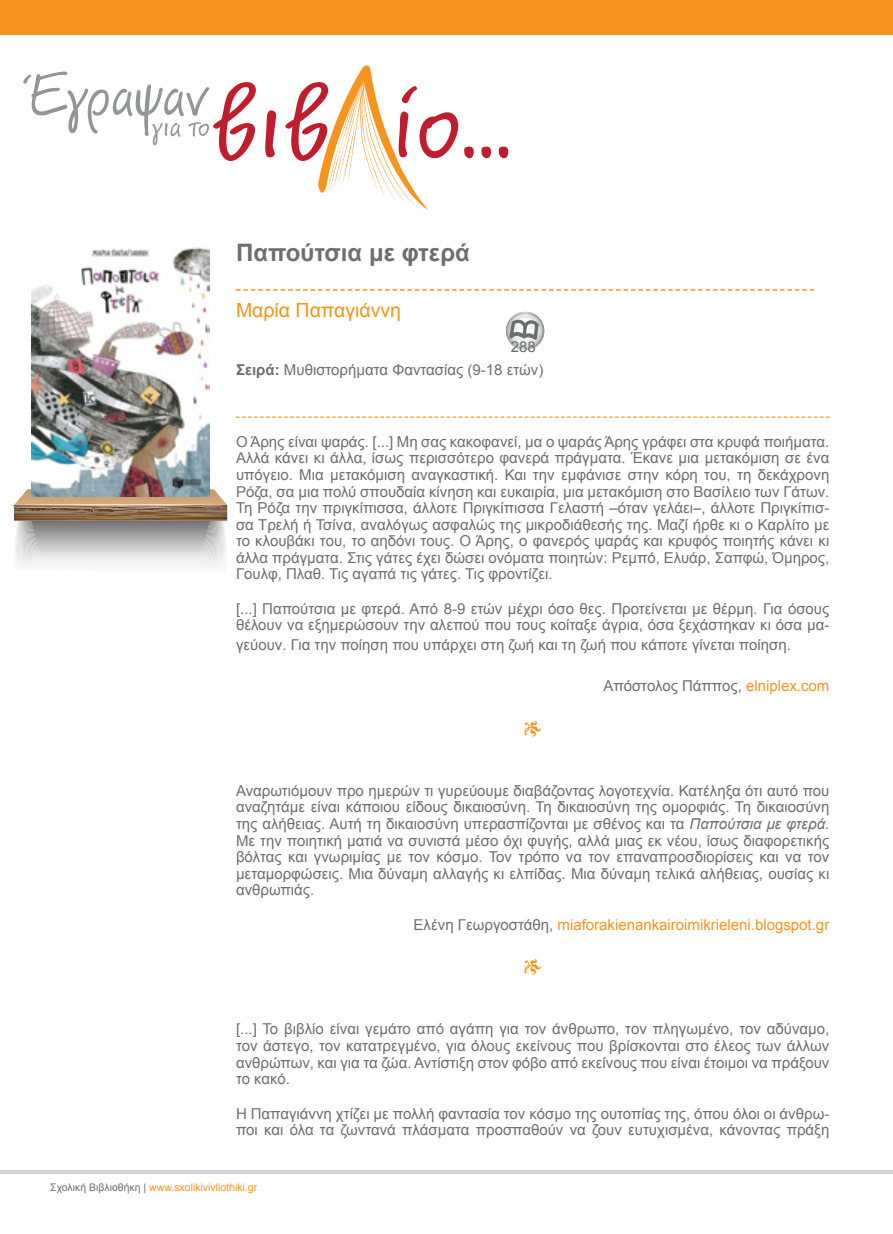
<style>
.page{position:relative;width:893px;height:1234px;background:#fff}
.page>*{position:absolute;margin:0;border:0;box-sizing:border-box;transform-origin:0 0}
.t1{font:700 24px "Arial";color:#6d6e71}
.t2{font:21px "IM FELL FLOWERS 2";color:#f7941e}
.t3{font:19.5px "Arial";color:#f7941e}
.t4{font:15px/16.5px "Arial";color:#6d6e71;text-align:justify}
.t5{font:15px "Arial";color:#f7941e}
.t6{font:10.5px "Arial";color:#f7941e}
.s1{font-weight:700}
.s2{color:#f7941e}
.s3{font-style:italic}
.s4{color:#6d6e71}
</style>
<div class="page">
<div style="left:0;top:0;width:893px;height:34px;background:#f7941e"></div>
<hr style="left:0;top:1169px;width:893px;height:3px;background:#d1d3d4">
<svg style="left:23px;top:71px;width:233px;height:90px"></svg>
<svg style="left:265px;top:110px;width:11px;height:47px"></svg>
<svg style="left:285px;top:65px;width:173px;height:145px"></svg>
<svg style="left:464px;top:147px;width:10px;height:11px"></svg>
<svg style="left:481px;top:147px;width:10px;height:11px"></svg>
<svg style="left:499px;top:147px;width:9px;height:11px"></svg>
<svg style="left:236px;top:416px;width:593px;height:1px"></svg>
<svg style="left:236px;top:289px;width:578px;height:1px"></svg>
<svg style="left:13px;top:489px;width:215px;height:79px"></svg>
<svg style="left:506px;top:311px;width:38px;height:39px"></svg>
<img style="left:31px;top:247px;width:179px;height:249px">
<h1 class="t1" style="left:236px;top:237px;width:235px">Παπούτσια με φτερά</h1>
<h3 class="t3" style="left:236px;top:298px;width:167px">Μαρία Παπαγιάννη</h3>
<p class="t4" style="left:511px;top:338px;width:27px">288</p>
<p class="t4" style="left:236px;top:361px;width:309px"><span class="s1">Σειρά:</span> Μυθιστορήματα Φαντασίας (9-18 ετών)</p>
<p class="t4" style="left:236px;top:433px;width:595px">Ο Άρης είναι ψαράς. [...] Μη σας κακοφανεί, μα ο ψαράς Άρης γράφει στα κρυφά ποιήματα.<br>Αλλά κάνει κι άλλα, ίσως περισσότερο φανερά πράγματα. Έκανε μια μετακόμιση σε ένα υπόγειο. Μια μετακόμιση αναγκαστική. Και την εμφάνισε στην κόρη του, τη δεκάχρονη Ρόζα, σα μια πολύ σπουδαία κίνηση και ευκαιρία, μια μετακόμιση στο Βασίλειο των Γάτων.<br>Τη Ρόζα την πριγκίπισσα, άλλοτε Πριγκίπισσα Γελαστή –όταν γελάει–, άλλοτε Πριγκίπισ&shy;σα Τρελή ή Τσίνα, αναλόγως ασφαλώς της μικροδιάθεσής της. Μαζί ήρθε κι ο Καρλίτο με το κλουβάκι του, το αηδόνι τους. Ο Άρης, ο φανερός ψαράς και κρυφός ποιητής κάνει κι άλλα πράγματα. Στις γάτες έχει δώσει ονόματα ποιητών: Ρεμπό, Ελυάρ, Σαπφώ, Όμηρος, Γουλφ, Πλαθ. Τις αγαπά τις γάτες. Τις φροντίζει.</p>
<p class="t4" style="left:236px;top:600px;width:595px">[...] Παπούτσια με φτερά. Από 8-9 ετών μέχρι όσο θες. Προτείνεται με θέρμη. Για όσους θέλουν να εξημερώσουν την αλεπού που τους κοίταξε άγρια, όσα ξεχάστηκαν κι όσα μα-</p>
<p class="t4" style="left:236px;top:636px;width:556px">γεύουν. Για την ποίηση που υπάρχει στη ζωή και τη ζωή που κάποτε γίνεται ποίηση.</p>
<p class="t4" style="left:603px;top:677px;width:227px">Απόστολος Πάππος, <span class="s2">elniplex.com</span></p>
<h2 class="t2" style="left:524px;top:716px;width:19px">J</h2>
<p class="t4" style="left:236px;top:782px;width:595px">Αναρωτιόμουν προ ημερών τι γυρεύουμε διαβάζοντας λογοτεχνία. Κατέληξα ότι αυτό που αναζητάμε είναι κάποιου είδους δικαιοσύνη. Τη δικαιοσύνη της ομορφιάς. Τη δικαιοσύνη της αλήθειας. Αυτή τη δικαιοσύνη υπερασπίζονται με σθένος και τα <span class="s3">Παπούτσια με φτερά.<br></span>Με την ποιητική ματιά να συνιστά μέσο όχι φυγής, αλλά μιας εκ νέου, ίσως διαφορετικής βόλτας και γνωριμίας με τον κόσμο. Τον τρόπο να τον επαναπροσδιορίσεις και να τον μεταμορφώσεις. Μια δύναμη αλλαγής κι ελπίδας. Μια δύναμη τελικά αλήθειας, ουσίας κι ανθρωπιάς.</p>
<p class="t5" style="left:414px;top:914px;width:417px"><span class="s4">Ελένη Γεωργοστάθη,</span> miaforakienankairoimikrieleni.blogspot.gr</p>
<h2 class="t2" style="left:524px;top:954px;width:19px">J</h2>
<p class="t4" style="left:236px;top:1020px;width:595px">[...] Το βιβλίο είναι γεμάτο από αγάπη για τον άνθρωπο, τον πληγωμένο, τον αδύναμο, τον άστεγο, τον κατατρεγμένο, για όλους εκείνους που βρίσκονται στο έλεος των άλλων ανθρώπων, και για τα ζώα. Αντίστιξη στον φόβο από εκείνους που είναι έτοιμοι να πράξουν το κακό.</p>
<p class="t4" style="left:236px;top:1104px;width:595px">Η Παπαγιάννη χτίζει με πολλή φαντασία τον κόσμο της ουτοπίας της, όπου όλοι οι άνθρω&shy;ποι και όλα τα ζωντανά πλάσματα προσπαθούν να ζουν ευτυχισμένα, κάνοντας πράξη</p>
<p class="t6" style="left:50px;top:1180px;width:208px"><span class="s4">Σχολική Βιβλιοθήκη |</span> www.sxolikivivliothiki.gr</p>
</div>
